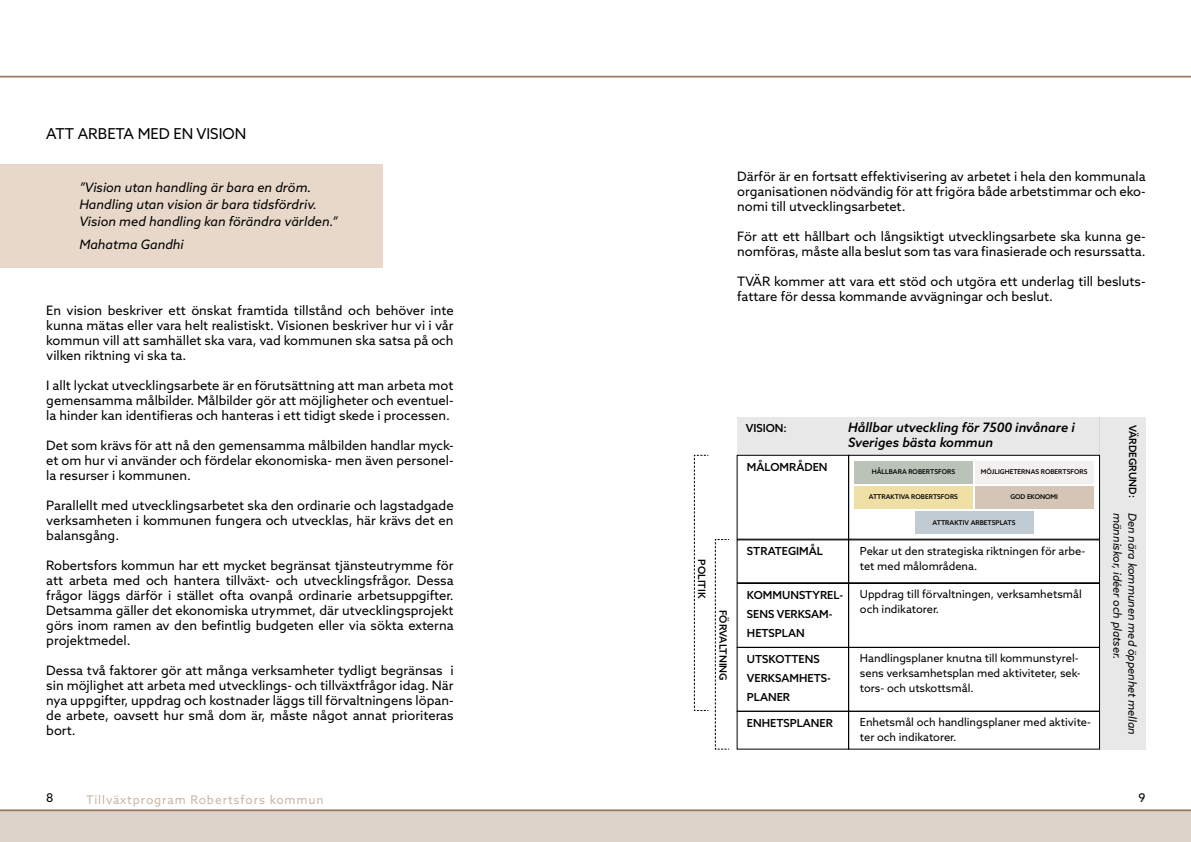
<style>
.page{position:relative;width:1191px;height:842px;background:#fff}
.page>*{position:absolute;margin:0;border:0;box-sizing:border-box;transform-origin:0 0}
.t1{font:15px "Azo Sans";color:#000}
.t2{font:13px/15px "Azo Sans";color:#000;text-align:justify}
.t3{font:italic 13px/17px "Azo Sans";color:#000}
.t4{font:italic 500 13px/15.1px "Azo Sans";color:#000}
.t5{font:12px "Azo Sans";letter-spacing:.075em;color:#8f6d4e}
.t6{font:12px "Azo Sans";color:#000}
.t7{font:11.1px/15.1px "Azo Sans";color:#000}
.t8{font:500 11.1px/19.2px "Azo Sans";color:#000}
.t9{font:italic 11.1px "Azo Sans";color:#000}
.t10{font:500 10.1px "Azo Sans";color:#000}
.t11{font:500 6.6px "Azo Sans";color:#000}
</style>
<div class="page">
<hr style="left:0;top:810px;width:1191px;height:1px;background:#8f6d4e">
<hr style="left:0;top:76px;width:1191px;height:1px;background:#8f6d4e">
<hr style="left:0;top:77px;width:1191px;height:1px;background:#8f6d4e">
<div style="left:0;top:811px;width:1191px;height:31px;background:#ddd3ca"></div>
<div style="left:0;top:164px;width:383px;height:104px;background:#e7d8ca"></div>
<div style="left:737px;top:417px;width:362px;height:37px;background:#e8e8e8"></div>
<div style="left:1099px;top:417px;width:46px;height:332px;background:#e8e8e8"></div>
<div style="left:854px;top:461px;width:118px;height:22px;background:#bbc3b8"></div>
<div style="left:854px;top:486px;width:118px;height:22px;background:#f0dfa5"></div>
<div style="left:975px;top:461px;width:118px;height:22px;background:#f3f0f0"></div>
<div style="left:975px;top:486px;width:118px;height:22px;background:#d5c5b6"></div>
<div style="left:915px;top:511px;width:118px;height:23px;background:#c1cbd3"></div>
<div style="left:736px;top:455px;width:113px;height:84px;border:1px solid #000"></div>
<div style="left:736px;top:539px;width:113px;height:44px;border:1px solid #000"></div>
<div style="left:736px;top:583px;width:113px;height:65px;border:1px solid #000"></div>
<div style="left:736px;top:647px;width:113px;height:65px;border:1px solid #000"></div>
<div style="left:736px;top:711px;width:113px;height:38px;border:1px solid #000"></div>
<div style="left:848px;top:455px;width:252px;height:84px;border:1px solid #000"></div>
<div style="left:848px;top:539px;width:252px;height:44px;border:1px solid #000"></div>
<div style="left:848px;top:583px;width:252px;height:65px;border:1px solid #000"></div>
<div style="left:848px;top:647px;width:252px;height:65px;border:1px solid #000"></div>
<div style="left:848px;top:711px;width:252px;height:38px;border:1px solid #000"></div>
<svg style="left:693px;top:455px;width:36px;height:295px"></svg>
<p class="t1" style="left:46px;top:124px;width:202px">ATT ARBETA MED EN VISION</p>
<p class="t3" style="left:79px;top:178px;width:260px">”Vision utan handling är bara en dröm.<br>Handling utan vision är bara tidsfördriv.<br>Vision med handling kan förändra världen.”</p>
<p class="t3" style="left:79px;top:235px;width:106px">Mahatma Gandhi</p>
<p class="t2" style="left:46px;top:303px;width:409px">En vision beskriver ett önskat framtida tillstånd och behöver inte kunna mätas eller vara helt realistiskt. Visionen beskriver hur vi i vår kommun vill att samhället ska vara, vad kommunen ska satsa på och vilken riktning vi ska ta.</p>
<p class="t2" style="left:46px;top:378px;width:409px">I allt lyckat utvecklingsarbete är en förutsättning att man arbeta mot gemensamma målbilder. Målbilder gör att möjligheter och eventuel&shy;la hinder kan identifieras och hanteras i ett tidigt skede i processen.</p>
<p class="t2" style="left:46px;top:438px;width:409px">Det som krävs för att nå den gemensamma målbilden handlar myck&shy;et om hur vi använder och fördelar ekonomiska- men även personel&shy;la resurser i kommunen.</p>
<p class="t2" style="left:46px;top:498px;width:409px">Parallellt med utvecklingsarbetet ska den ordinarie och lagstadgade verksamheten i kommunen fungera och utvecklas, här krävs det en balansgång.</p>
<p class="t2" style="left:46px;top:558px;width:409px">Robertsfors kommun har ett mycket begränsat tjänsteutrymme för att arbeta med och hantera tillväxt- och utvecklingsfrågor. Dessa frågor läggs därför i stället ofta ovanpå ordinarie arbetsuppgifter.<br>Detsamma gäller det ekonomiska utrymmet, där utvecklingsprojekt görs inom ramen av den befintlig budgeten eller via sökta externa projektmedel.</p>
<p class="t2" style="left:46px;top:663px;width:409px">Dessa två faktorer gör att många verksamheter tydligt begränsas i sin möjlighet att arbeta med utvecklings- och tillväxtfrågor idag. När nya uppgifter, uppdrag och kostnader läggs till förvaltningens löpan&shy;de arbete, oavsett hur små dom är, måste något annat prioriteras bort.</p>
<p class="t2" style="left:737px;top:169px;width:410px">Därför är en fortsatt effektivisering av arbetet i hela den kommunala organisationen nödvändig för att frigöra både arbetstimmar och eko&shy;nomi till utvecklingsarbetet.</p>
<p class="t2" style="left:737px;top:229px;width:410px">För att ett hållbart och långsiktigt utvecklingsarbete ska kunna ge&shy;nomföras, måste alla beslut som tas vara finasierade och resurssatta.</p>
<p class="t2" style="left:737px;top:274px;width:410px">TVÄR kommer att vara ett stöd och utgöra ett underlag till besluts&shy;fattare för dessa kommande avvägningar och beslut.</p>
<p class="t10" style="left:708px;top:559px;width:40px;rotate:90deg">POLITIK</p>
<p class="t10" style="left:730px;top:610px;width:72px;rotate:90deg">FÖRVALTNING</p>
<p class="t8" style="left:745px;top:418px;width:43px">VISION:</p>
<p class="t8" style="left:747px;top:457px;width:82px">MÅLOMRÅDEN</p>
<p class="t4" style="left:848px;top:420px;width:228px">Hållbar utveckling för 7500 invånare i<br>Sveriges bästa kommun</p>
<p class="t11" style="left:871px;top:467px;width:85px">HÅLLBARA ROBERTSFORS</p>
<p class="t11" style="left:869px;top:492px;width:91px">ATTRAKTIVA ROBERTSFORS</p>
<p class="t11" style="left:981px;top:467px;width:108px">MÖJLIGHETERNAS ROBERTSFORS</p>
<p class="t11" style="left:1010px;top:492px;width:49px">GOD EKONOMI</p>
<p class="t11" style="left:932px;top:518px;width:84px">ATTRAKTIV ARBETSPLATS</p>
<p class="t8" style="left:747px;top:541px;width:78px">STRATEGIMÅL</p>
<p class="t8" style="left:747px;top:585px;width:98px">KOMMUNSTYREL-<br>SENS VERKSAM-<br>HETSPLAN</p>
<p class="t8" style="left:747px;top:649px;width:85px">UTSKOTTENS<br>VERKSAMHETS-<br>PLANER</p>
<p class="t8" style="left:747px;top:713px;width:87px">ENHETSPLANER</p>
<p class="t7" style="left:860px;top:543px;width:227px">Pekar ut den strategiska riktningen för arbe&shy;tet med målområdena.</p>
<p class="t7" style="left:860px;top:586px;width:223px">Uppdrag till förvaltningen, verksamhetsmål och indikatorer.</p>
<p class="t7" style="left:860px;top:650px;width:222px">Handlingsplaner knutna till kommunstyrel&shy;sens verksamhetsplan med aktiviteter, sek&shy;tors- och utskottsmål.</p>
<p class="t7" style="left:860px;top:714px;width:233px">Enhetsmål och handlingsplaner med aktivite&shy;ter och indikatorer.</p>
<p class="t10" style="left:1139px;top:425px;width:74px;rotate:90deg">VÄRDEGRUND:</p>
<p class="t9" style="left:1124px;top:513px;width:148px;rotate:90deg">människor, idéer och platser.</p>
<p class="t9" style="left:1139px;top:513px;width:224px;rotate:90deg">Den nära kommunen med öppenhet mellan</p>
<p class="t6" style="left:46px;top:789px;width:9px">8</p>
<p class="t5" style="left:86px;top:791px;width:239px">Tillväxtprogram Robertsfors kommun</p>
<p class="t6" style="left:1138px;top:789px;width:9px">9</p>
</div>
